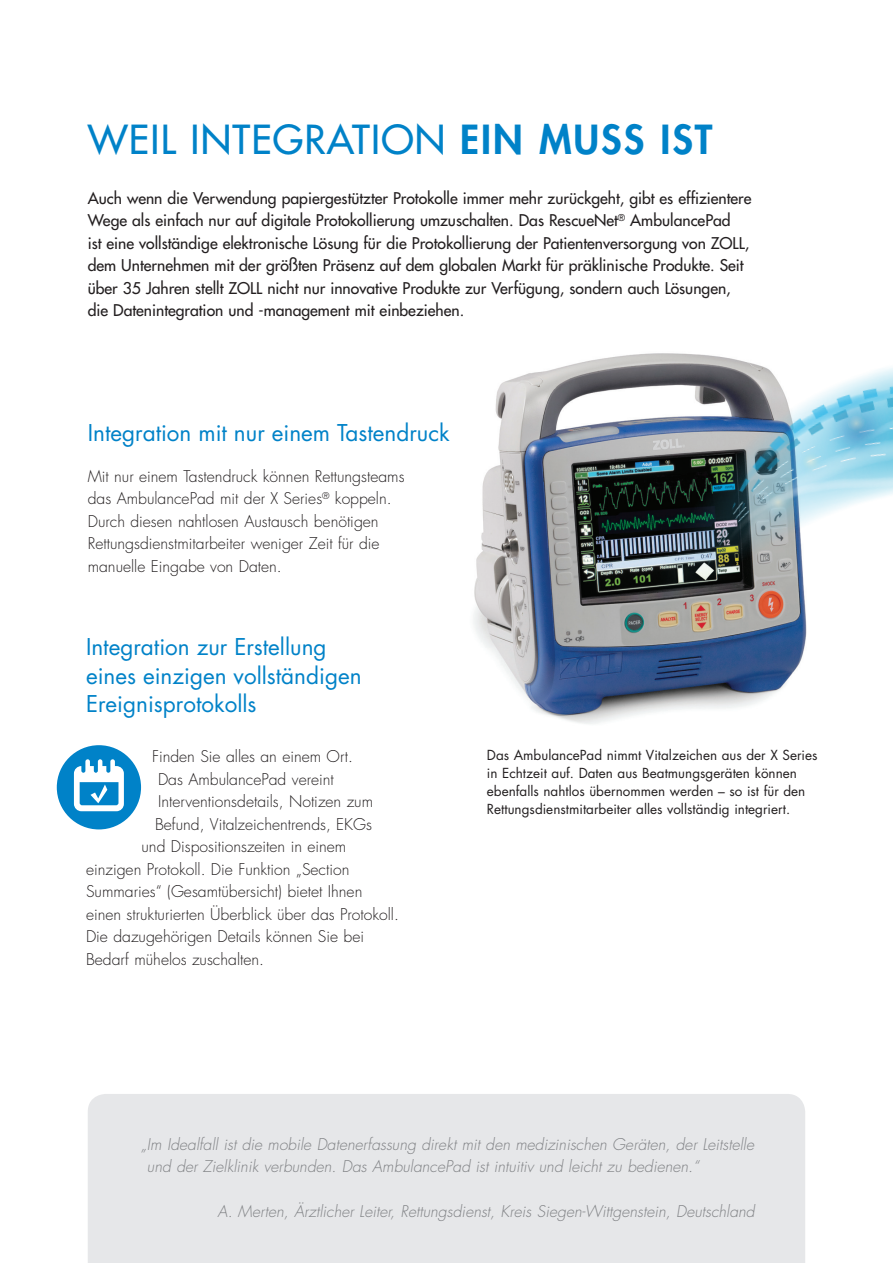
<style>
.page{position:relative;width:893px;height:1263px;background:#fff}
.page>*{position:absolute;margin:0;border:0;box-sizing:border-box;transform-origin:0 0}
.Head_1{font:500 39px "Futura Std";letter-spacing:.03em;color:#0082c8}
.Head_3{font:22.5px/28.5px "Futura Std";color:#0082c8}
.Body_Light_10_5-15{font:300 15.75px/22.5px "Futura Std";color:#231f20}
.Body_Medium_10_5-15{font:500 15.75px/22.5px "Futura Std";color:#231f20}
.Quote_gray{font:italic 300 15.75px/22.5px "Futura Std";color:#808285}
.Quote_gray_right_ali{font:italic 300 15.75px "Futura Std";color:#808285}
.Caption_Book_9-12{font:13.5px/18px "Futura Std";color:#231f20}
.s1{font-weight:800}
</style>
<div class="page">
<img style="left:473px;top:364px;width:270px;height:360px">
<img style="left:572px;top:353px;width:321px;height:353px">
<div style="left:88px;top:1094px;width:717px;height:169px;background:#e6e7e9"></div>
<svg style="left:55px;top:743px;width:88px;height:89px;background:#1e90ce"></svg>
<div style="left:52px;top:741px;width:94px;height:93px;border:4px solid #fff;border-radius:50%"></div>
<svg style="left:74px;top:759px;width:50px;height:52px"></svg>
<p class="Head_1" style="left:88px;top:115px;width:626px">WEIL INTEGRATION <span class="s1">EIN MUSS IST</span></p>
<p class="Body_Medium_10_5-15" style="left:88px;top:187px;width:665px">Auch wenn die Verwendung papiergestützter Protokolle immer mehr zurückgeht, gibt es effizientere Wege als einfach nur auf digitale Protokollierung umzuschalten. Das RescueNet<sup>®</sup> AmbulancePad<br>ist eine vollständige elektronische Lösung für die Protokollierung der Patientenversorgung von ZOLL, dem Unternehmen mit der größten Präsenz auf dem globalen Markt für präklinische Produkte. Seit über 35 Jahren stellt ZOLL nicht nur innovative Produkte zur Verfügung, sondern auch Lösungen, die Datenintegration und -management mit einbeziehen.</p>
<p class="Head_3" style="left:88px;top:418px;width:363px">Integration mit nur einem Tastendruck</p>
<p class="Body_Light_10_5-15" style="left:88px;top:465px;width:318px">Mit nur einem Tastendruck können Rettungsteams das AmbulancePad mit der X Series<sup>®</sup> koppeln.<br>Durch diesen nahtlosen Austausch benötigen Rettungsdienstmitarbeiter weniger Zeit für die manuelle Eingabe von Daten.</p>
<p class="Head_3" style="left:86px;top:633px;width:277px">Integration zur Erstellung eines einzigen vollständigen<br>Ereignisprotokolls</p>
<p class="Body_Light_10_5-15" style="left:152px;top:746px;width:202px">Finden Sie alles an einem Ort.</p>
<p class="Body_Light_10_5-15" style="left:158px;top:768px;width:177px">Das AmbulancePad vereint</p>
<p class="Body_Light_10_5-15" style="left:158px;top:791px;width:217px">Interventionsdetails, Notizen zum</p>
<p class="Body_Light_10_5-15" style="left:155px;top:813px;width:219px">Befund, Vitalzeichentrends, EKGs</p>
<p class="Body_Light_10_5-15" style="left:142px;top:836px;width:206px">und Dispositionszeiten in einem</p>
<p class="Body_Light_10_5-15" style="left:86px;top:858px;width:265px">einzigen Protokoll. Die Funktion „Section</p>
<p class="Body_Light_10_5-15" style="left:86px;top:881px;width:278px">Summaries“ (Gesamtübersicht) bietet Ihnen</p>
<p class="Body_Light_10_5-15" style="left:86px;top:903px;width:314px">einen strukturierten Überblick über das Protokoll.</p>
<p class="Body_Light_10_5-15" style="left:86px;top:926px;width:280px">Die dazugehörigen Details können Sie bei</p>
<p class="Body_Light_10_5-15" style="left:86px;top:948px;width:180px">Bedarf mühelos zuschalten.</p>
<p class="Caption_Book_9-12" style="left:487px;top:746px;width:332px">Das AmbulancePad nimmt Vitalzeichen aus der X Series in Echtzeit auf. Daten aus Beatmungsgeräten können ebenfalls nahtlos übernommen werden – so ist für den Rettungsdienstmitarbeiter alles vollständig integriert.</p>
<p class="Quote_gray" style="left:147px;top:1133px;width:609px;text-indent:-6px">„Im Idealfall ist die mobile Datenerfassung direkt mit den medizinischen Geräten, der Leitstelle und der Zielklinik verbunden. Das AmbulancePad ist intuitiv und leicht zu bedienen.“</p>
<p class="Quote_gray_right_ali" style="left:218px;top:1202px;width:539px">A. Merten, Ärztlicher Leiter, Rettungsdienst, Kreis Siegen-Wittgenstein, Deutschland</p>
</div>
